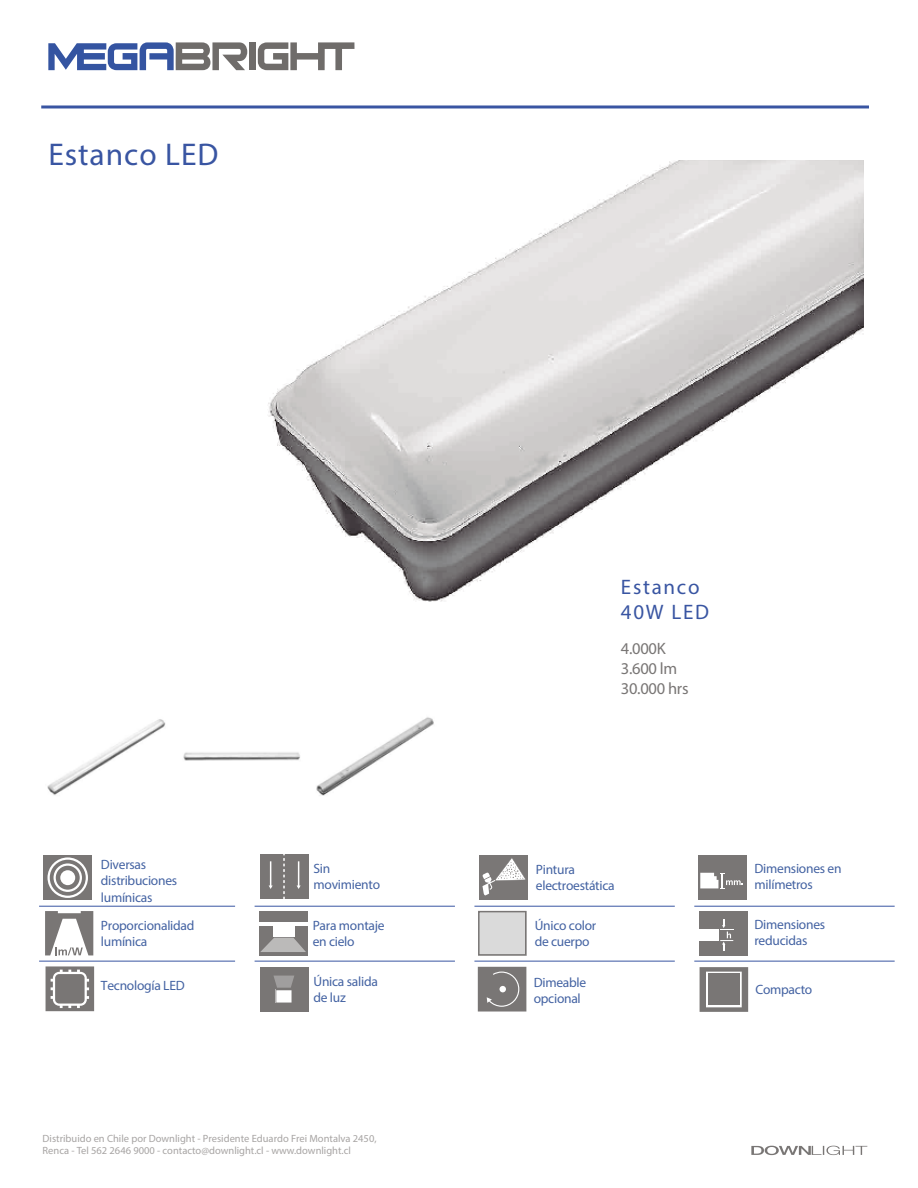
<style>
.page{position:relative;width:918px;height:1188px;background:#fff}
.page>*{position:absolute;margin:0;border:0;box-sizing:border-box;transform-origin:0 0}
.t1{font:700 31.5px "Akkurat";letter-spacing:.03em;color:#3955a2}
.t2{font:300 21px/25.5px "Univers LT Std";letter-spacing:.08em;color:#3955a2}
.t3{font:16.5px/19.8px "Univers LT Std";letter-spacing:-.02em;color:#797675}
.t4{font:300 13.5px/16.2px "Univers LT Std";letter-spacing:-.02em;color:#4362a2}
.t5{font:10.5px/12.6px "Frutiger";color:#a7a4a3}
</style>
<div class="page">
<img style="left:268px;top:160px;width:596px;height:442px">
<hr style="left:41px;top:105px;width:828px;height:3px;background:#3955a2">
<div style="left:260px;top:854px;width:48px;height:45px;background:#797675"></div>
<svg style="left:283px;top:854px;width:2px;height:45px"></svg>
<svg style="left:269px;top:861px;width:4px;height:28px"></svg>
<svg style="left:297px;top:861px;width:4px;height:28px"></svg>
<svg style="left:258px;top:42px;width:97px;height:28px"></svg>
<div style="left:249px;top:42px;width:7px;height:28px;background:#6f6c6a"></div>
<svg style="left:48px;top:42px;width:199px;height:28px"></svg>
<hr style="left:255px;top:906px;width:200px;height:1px;background:#3955a2">
<hr style="left:255px;top:961px;width:200px;height:1px;background:#3955a2">
<hr style="left:474px;top:906px;width:201px;height:1px;background:#3955a2">
<hr style="left:474px;top:961px;width:201px;height:1px;background:#3955a2">
<svg style="left:751px;top:1146px;width:116px;height:9px"></svg>
<div style="left:478px;top:911px;width:48px;height:45px;background:#dadada"></div>
<div style="left:478px;top:911px;width:48px;height:45px;border:2px solid #797675"></div>
<div style="left:699px;top:911px;width:49px;height:45px;background:#797675"></div>
<div style="left:699px;top:929px;width:20px;height:11px;background:#fff"></div>
<svg style="left:720px;top:919px;width:13px;height:32px"></svg>
<hr style="left:694px;top:906px;width:201px;height:1px;background:#3955a2">
<hr style="left:694px;top:961px;width:201px;height:1px;background:#3955a2">
<div style="left:699px;top:855px;width:48px;height:45px;background:#797675"></div>
<svg style="left:700px;top:873px;width:43px;height:16px"></svg>
<div style="left:479px;top:855px;width:49px;height:45px;background:#7a7776"></div>
<svg style="left:482px;top:858px;width:44px;height:37px"></svg>
<svg style="left:700px;top:967px;width:48px;height:45px;background:#898685"></svg>
<div style="left:259px;top:911px;width:49px;height:45px;background:#797675"></div>
<svg style="left:259px;top:922px;width:14px;height:4px"></svg>
<hr style="left:273px;top:924px;width:34px;height:2px;background:#fff">
<hr style="left:273px;top:922px;width:34px;height:1px;background:#fff">
<div style="left:273px;top:927px;width:22px;height:10px;background:#fff"></div>
<svg style="left:260px;top:938px;width:46px;height:14px"></svg>
<div style="left:260px;top:967px;width:48px;height:45px;background:#797675"></div>
<svg style="left:274px;top:976px;width:20px;height:27px"></svg>
<svg style="left:46px;top:966px;width:48px;height:45px;background:#8f8c8c"></svg>
<div style="left:43px;top:855px;width:49px;height:45px;background:#797675"></div>
<svg style="left:48px;top:857px;width:40px;height:41px"></svg>
<div style="left:60px;top:870px;width:15px;height:15px;background:#fff;border-radius:50%"></div>
<svg style="left:45px;top:911px;width:48px;height:44px"></svg>
<hr style="left:39px;top:906px;width:196px;height:1px;background:#3955a2">
<hr style="left:39px;top:961px;width:196px;height:1px;background:#3955a2">
<svg style="left:478px;top:967px;width:48px;height:45px;background:#827f7e"></svg>
<img style="left:316px;top:717px;width:118px;height:79px">
<img style="left:183px;top:752px;width:117px;height:9px">
<img style="left:47px;top:719px;width:119px;height:76px">
<h1 class="t1" style="left:48px;top:135px;width:172px">Estanco LED</h1>
<h2 class="t2" style="left:621px;top:574px;width:90px">Estanco<br>40W LED</h2>
<p class="t3" style="left:621px;top:638px;width:69px">4.000K<br>3.600 lm<br>30.000 hrs</p>
<p class="t4" style="left:101px;top:856px;width:78px">Diversas distribuciones lumínicas</p>
<p class="t4" style="left:101px;top:917px;width:95px">Proporcionalidad lumínica</p>
<p class="t4" style="left:101px;top:977px;width:85px">Tecnología LED</p>
<p class="t4" style="left:314px;top:860px;width:68px">Sin movimiento</p>
<p class="t4" style="left:313px;top:917px;width:73px">Para montaje en cielo</p>
<p class="t4" style="left:314px;top:973px;width:66px">Única salida de luz</p>
<p class="t4" style="left:536px;top:861px;width:80px">Pintura electroestática</p>
<p class="t4" style="left:535px;top:917px;width:63px">Único color de cuerpo</p>
<p class="t4" style="left:534px;top:974px;width:54px">Dimeable opcional</p>
<p class="t4" style="left:755px;top:860px;width:89px">Dimensiones en milímetros</p>
<p class="t4" style="left:755px;top:916px;width:72px">Dimensiones reducidas</p>
<p class="t4" style="left:755px;top:981px;width:58px">Compacto</p>
<p class="t5" style="left:43px;top:1132px;width:335px">Distribuido en Chile por Downlight - Presidente Eduardo Frei Montalva 2450,<br>Renca - Tel 562 2646 9000 - contacto@downlight.cl - www.downlight.cl</p>
</div>
